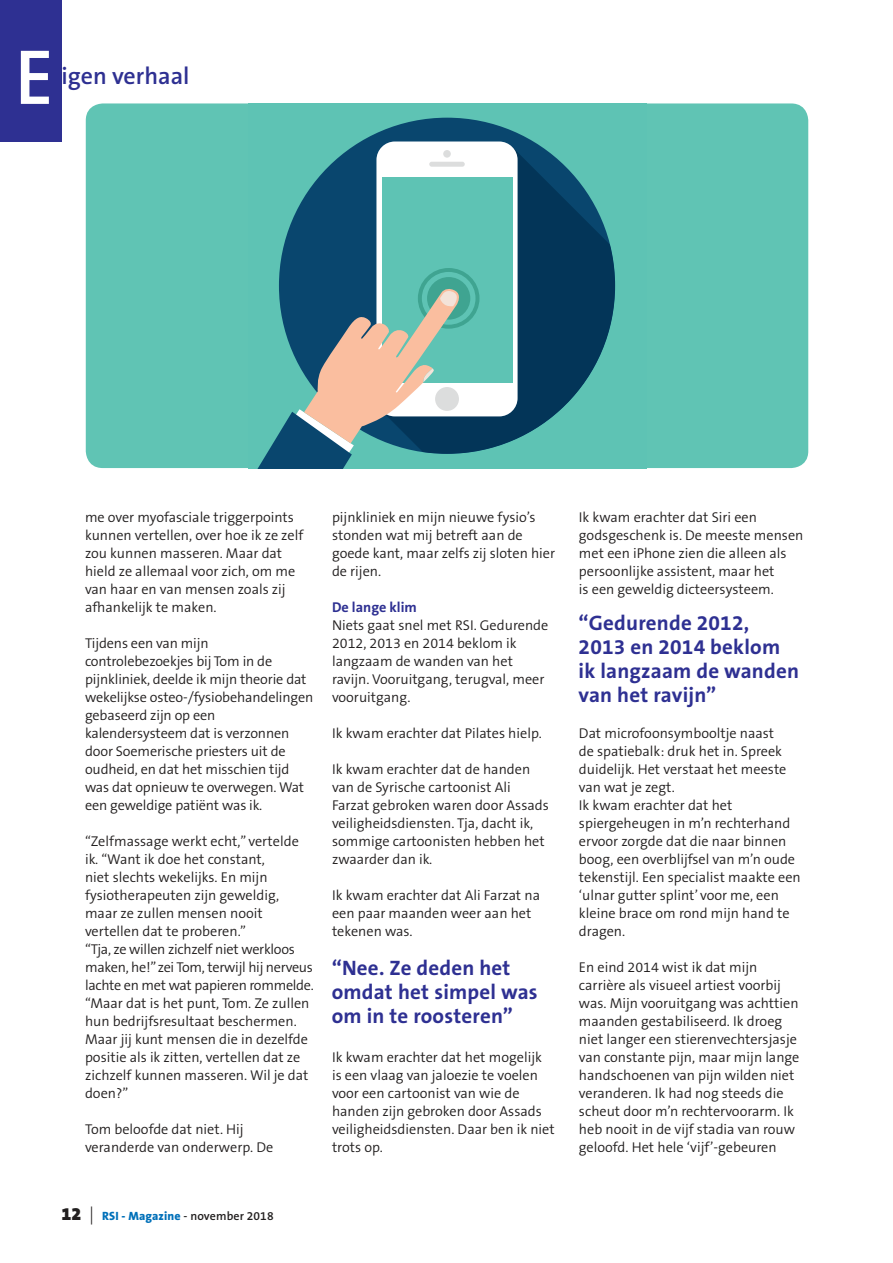
<style>
.page{position:relative;width:893px;height:1263px;background:#fff}
.page>*{position:absolute;margin:0;border:0;box-sizing:border-box;transform-origin:0 0}
.t1{font:600 78.6px "The Sans OT6";color:#fff}
.t2{font:600 24px "The Sans OT6";color:#2e3092}
.t3{font:700 21px/24px "The Sans OT7";letter-spacing:.01em;color:#2e3092}
.t4{font:300 14.25px/18px "The Sans OT4";color:#221f1f}
.t5{font:700 14.25px "The Sans OT7";color:#2e3092}
.t6{font:600 12px "The Sans OT6";letter-spacing:.01em;color:#221f1f}
.s1{font-family:"The Sans OT9";font-weight:900;font-size:18px}
.s2{font-family:"The Sans OT3";font-weight:300;font-size:18px}
.s3{font-family:"The Sans OT8";font-weight:800;color:#0070b9}
</style>
<div class="page">
<div style="left:0;top:0;width:62px;height:142px;background:#2e3092"></div>
<div style="left:86px;top:103px;width:722px;height:365px;background:#60c4b4;border-radius:17px"></div>
<div style="left:279px;top:118px;width:336px;height:336px;background:#09466e;border-radius:50%"></div>
<svg style="left:516px;top:147px;width:99px;height:213px;fill:#033558"></svg>
<div style="left:376px;top:141px;width:142px;height:275px;background:#fff;border-radius:18px"></div>
<div style="left:429px;top:162px;width:36px;height:5px;background:#dcdddd;border-radius:2px"></div>
<div style="left:443px;top:150px;width:8px;height:8px;background:#dcdddd;border-radius:50%"></div>
<div style="left:382px;top:177px;width:130px;height:206px;background:#5ec3b4"></div>
<svg style="left:258px;top:268px;width:340px;height:200px"></svg>
<h1 class="t1" style="left:15px;top:42px;width:41px">E</h1>
<h2 class="t2" style="left:62px;top:65px;width:129px">igen verhaal</h2>
<p class="t4" style="left:85px;top:509px;width:220px">me over myofasciale triggerpoints kunnen vertellen, over hoe ik ze zelf zou kunnen masseren. Maar dat hield ze allemaal voor zich, om me van haar en van mensen zoals zij afhankelijk te maken.</p>
<p class="t4" style="left:85px;top:635px;width:230px">Tijdens een van mijn controlebezoekjes bij Tom in de pijnkliniek, deelde ik mijn theorie dat wekelijkse osteo-/fysiobehandelingen gebaseerd zijn op een kalendersysteem dat is verzonnen door Soemerische priesters uit de oudheid, en dat het misschien tijd was dat opnieuw te overwegen. Wat een geweldige patiënt was ik.</p>
<p class="t4" style="left:85px;top:833px;width:230px">“Zelfmassage werkt echt,” vertelde ik. “Want ik doe het constant,<br>niet slechts wekelijks. En mijn fysiotherapeuten zijn geweldig, maar ze zullen mensen nooit vertellen dat te proberen.”<br>“Tja, ze willen zichzelf niet werkloos maken, he!” zei Tom, terwijl hij nerveus lachte en met wat papieren rommelde. “Maar dat is het punt, Tom. Ze zullen hun bedrijfsresultaat beschermen.<br>Maar jij kunt mensen die in dezelfde positie als ik zitten, vertellen dat ze zichzelf kunnen masseren. Wil je dat doen?”</p>
<p class="t4" style="left:85px;top:1121px;width:190px">Tom beloofde dat niet. Hij veranderde van onderwerp. De</p>
<p class="t4" style="left:332px;top:509px;width:225px">pijnkliniek en mijn nieuwe fysio’s stonden wat mij betreft aan de goede kant, maar zelfs zij sloten hier de rijen.</p>
<p class="t5" style="left:332px;top:601px;width:86px">De lange klim</p>
<p class="t4" style="left:332px;top:617px;width:218px">Niets gaat snel met RSI. Gedurende<br>2012, 2013 en 2014 beklom ik langzaam de wanden van het ravijn. Vooruitgang, terugval, meer vooruitgang.</p>
<p class="t4" style="left:332px;top:725px;width:211px">Ik kwam erachter dat Pilates hielp.</p>
<p class="t4" style="left:332px;top:761px;width:218px">Ik kwam erachter dat de handen van de Syrische cartoonist Ali<br>Farzat gebroken waren door Assads veiligheidsdiensten. Tja, dacht ik, sommige cartoonisten hebben het zwaarder dan ik.</p>
<p class="t4" style="left:332px;top:887px;width:210px">Ik kwam erachter dat Ali Farzat na een paar maanden weer aan het tekenen was.</p>
<h3 class="t3" style="left:332px;top:958px;width:207px">“Nee. Ze deden het omdat het simpel was om in te roosteren”</h3>
<p class="t4" style="left:332px;top:1049px;width:224px">Ik kwam erachter dat het mogelijk is een vlaag van jaloezie te voelen voor een cartoonist van wie de handen zijn gebroken door Assads veiligheidsdiensten. Daar ben ik niet trots op.</p>
<p class="t6" style="left:62px;top:1210px;width:213px"><span class="s1">12</span> <span class="s2">|</span> <span class="s3">RSI - Magazine</span> - november 2018</p>
<p class="t4" style="left:579px;top:509px;width:226px">Ik kwam erachter dat Siri een godsgeschenk is. De meeste mensen met een iPhone zien die alleen als persoonlijke assistent, maar het<br>is een geweldig dicteersysteem.</p>
<h3 class="t3" style="left:579px;top:613px;width:222px">“Gedurende 2012,<br>2013 en 2014 beklom ik langzaam de wanden van het ravijn”</h3>
<p class="t4" style="left:579px;top:725px;width:223px">Dat microfoonsymbooltje naast<br>de spatiebalk: druk het in. Spreek duidelijk. Het verstaat het meeste van wat je zegt.<br>Ik kwam erachter dat het spiergeheugen in m’n rechterhand ervoor zorgde dat die naar binnen boog, een overblijfsel van m’n oude tekenstijl. Een specialist maakte een ‘ulnar gutter splint’ voor me, een kleine brace om rond mijn hand te dragen.</p>
<p class="t4" style="left:579px;top:959px;width:222px">En eind 2014 wist ik dat mijn carrière als visueel artiest voorbij was. Mijn vooruitgang was achttien maanden gestabiliseerd. Ik droeg niet langer een stierenvechtersjasje van constante pijn, maar mijn lange handschoenen van pijn wilden niet veranderen. Ik had nog steeds die scheut door m’n rechtervoorarm. Ik heb nooit in de vijf stadia van rouw geloofd. Het hele ‘vijf’-gebeuren</p>
</div>
